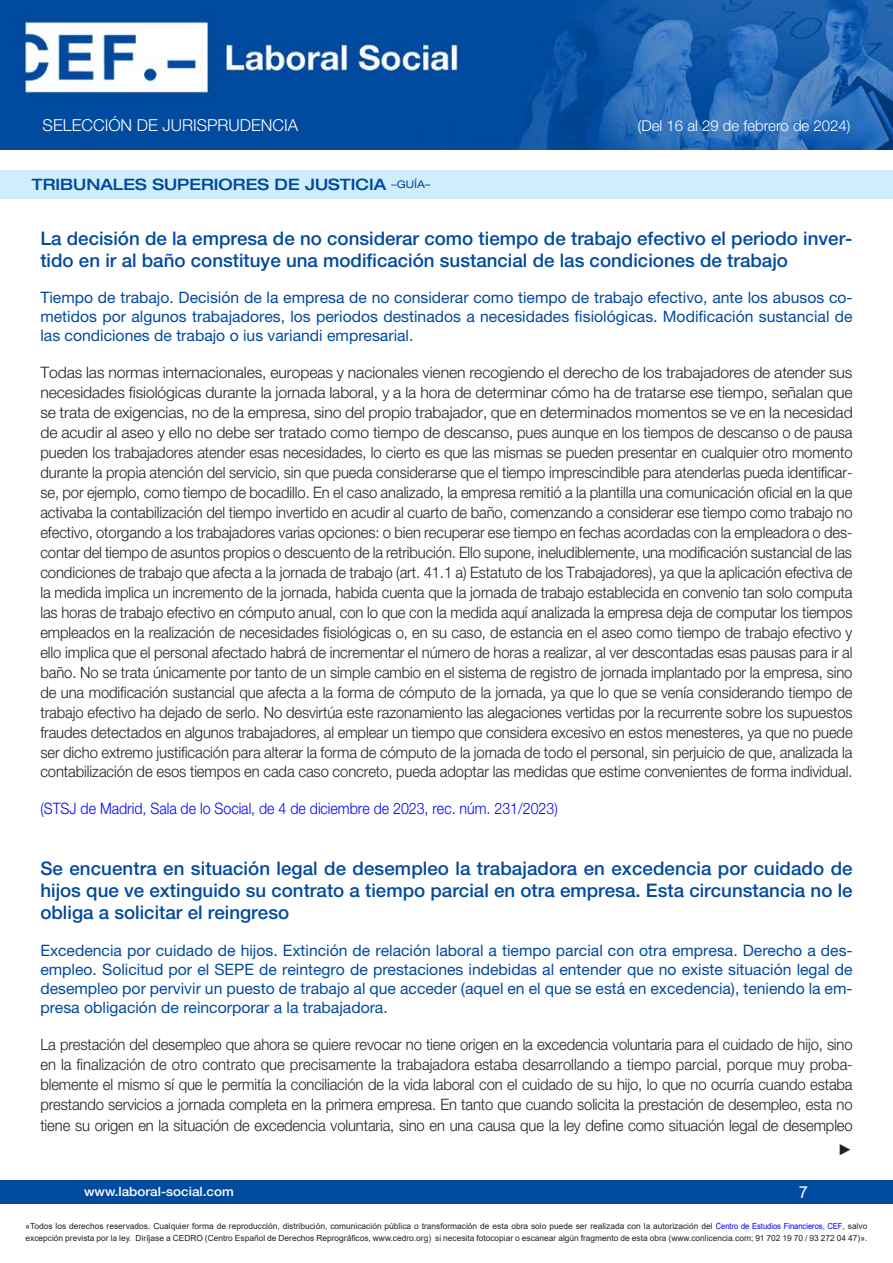
<style>
.page{position:relative;width:893px;height:1263px;background:#fff}
.page>*{position:absolute;margin:0;border:0;box-sizing:border-box;transform-origin:0 0}
.Cabecera_nuevo{font:500 18.75px/22.2px "Helvetica Neue LT Std";color:#004a9f}
.t1{font:300 16.5px "Helvetica Neue LT Std";color:#fff}
.t2{font:16.5px "Arial";color:#fff}
.Contenido_nuevo{font:300 15.75px/20px "Helvetica Neue LT Std";letter-spacing:-.005em;color:#231f20;text-align:justify}
.Subcabecera{font:15.75px/19.2px "Helvetica Neue LT Std";color:#004a9f;text-align:justify}
.Contenido_nuevo-2{font:300 15.75px/20.1px "Helvetica Neue LT Std";letter-spacing:-.005em;color:#231f20;text-align:justify;scale:.94 1}
.Contenido_nuevo-3{font:300 15.75px "Helvetica Neue LT Std";color:#00f;scale:.9 1}
.Tribunales{font:500 expanded 15.75px "Helvetica Neue LT Std";color:#004a9f}
.Contenido_nuevo-4{font:15.75px "Arial";color:#231f20;scale:.94 1}
.t3{font:300 15px "Helvetica Neue LT Std";color:#fff}
.t4{font:500 12.75px "Helvetica Neue LT Std";color:#fff;scale:1.06 1}
.t5{font:8.4px/12px "Arial";color:#231f20}
.s1{font-weight:400;font-size:10.5px}
.s2{color:#00f}
</style>
<div class="page">
<div style="left:0;top:1180px;width:893px;height:23px;background:#004a9f"></div>
<img style="left:0;top:0;width:893px;height:149px">
<div style="left:0;top:170px;width:893px;height:28px;background:#cfedfb"></div>
<p class="t1" style="left:43px;top:115px;width:257px">SELECCIÓN DE JURISPRUDENCIA</p>
<p class="t3" style="left:638px;top:117px;width:214px">(Del 16 al 29 de febrero de 2024)</p>
<p class="Tribunales" style="left:32px;top:174px;width:400px">TRIBUNALES SUPERIORES DE JUSTICIA <span class="s1">–GUÍA–</span></p>
<p class="Cabecera_nuevo" style="left:40px;top:227px;width:814px">La decisión de la empresa de no considerar como tiempo de trabajo efectivo el periodo inver&shy;tido en ir al baño constituye una modificación sustancial de las condiciones de trabajo</p>
<p class="Subcabecera" style="left:40px;top:288px;width:814px">Tiempo de trabajo. Decisión de la empresa de no considerar como tiempo de trabajo efectivo, ante los abusos co&shy;metidos por algunos trabajadores, los periodos destinados a necesidades fisiológicas. Modificación sustancial de las condiciones de trabajo o ius variandi empresarial.</p>
<p class="Contenido_nuevo" style="left:40px;top:362px;width:814px">Todas las normas internacionales, europeas y nacionales vienen recogiendo el derecho de los trabajadores de atender sus necesidades fisiológicas durante la jornada laboral, y a la hora de determinar cómo ha de tratarse ese tiempo, señalan que se trata de exigencias, no de la empresa, sino del propio trabajador, que en determinados momentos se ve en la necesidad de acudir al aseo y ello no debe ser tratado como tiempo de descanso, pues aunque en los tiempos de descanso o de pausa pueden los trabajadores atender esas necesidades, lo cierto es que las mismas se pueden presentar en cualquier otro momento durante la propia atención del servicio, sin que pueda considerarse que el tiempo imprescindible para atenderlas pueda identificar&shy;se, por ejemplo, como tiempo de bocadillo. En el caso analizado, la empresa remitió a la plantilla una comunicación oficial en la que activaba la contabilización del tiempo invertido en acudir al cuarto de baño, comenzando a considerar ese tiempo como trabajo no efectivo, otorgando a los trabajadores varias opciones: o bien recuperar ese tiempo en fechas acordadas con la empleadora o des&shy;contar del tiempo de asuntos propios o descuento de la retribución. Ello supone, ineludiblemente, una modificación sustancial de las condiciones de trabajo que afecta a la jornada de trabajo (art. 41.1 a) Estatuto de los Trabajadores), ya que la aplicación efectiva de la medida implica un incremento de la jornada, habida cuenta que la jornada de trabajo establecida en convenio tan solo computa las horas de trabajo efectivo en cómputo anual, con lo que con la medida aquí analizada la empresa deja de computar los tiempos empleados en la realización de necesidades fisiológicas o, en su caso, de estancia en el aseo como tiempo de trabajo efectivo y ello implica que el personal afectado habrá de incrementar el número de horas a realizar, al ver descontadas esas pausas para ir al baño. No se trata únicamente por tanto de un simple cambio en el sistema de registro de jornada implantado por la empresa, sino de una modificación sustancial que afecta a la forma de cómputo de la jornada, ya que lo que se venía considerando tiempo de trabajo efectivo ha dejado de serlo. No desvirtúa este razonamiento las alegaciones vertidas por la recurrente sobre los supuestos fraudes detectados en algunos trabajadores, al emplear un tiempo que considera excesivo en estos menesteres, ya que no puede ser dicho extremo justificación para alterar la forma de cómputo de la jornada de todo el personal, sin perjuicio de que, analizada la contabilización de esos tiempos en cada caso concreto, pueda adoptar las medidas que estime convenientes de forma individual.</p>
<p class="Contenido_nuevo-3" style="left:40px;top:799px;width:576px">(STSJ de Madrid, Sala de lo Social, de 4 de diciembre de 2023, rec. núm. 231/2023)</p>
<p class="Cabecera_nuevo" style="left:40px;top:857px;width:814px;text-align:justify">Se encuentra en situación legal de desempleo la trabajadora en excedencia por cuidado de hijos que ve extinguido su contrato a tiempo parcial en otra empresa. Esta circunstancia no le obliga a solicitar el reingreso</p>
<p class="Subcabecera" style="left:40px;top:940px;width:814px">Excedencia por cuidado de hijos. Extinción de relación laboral a tiempo parcial con otra empresa. Derecho a des&shy;empleo. Solicitud por el SEPE de reintegro de prestaciones indebidas al entender que no existe situación legal de desempleo por pervivir un puesto de trabajo al que acceder (aquel en el que se está en excedencia), teniendo la em&shy;presa obligación de reincorporar a la trabajadora.</p>
<p class="Contenido_nuevo-2" style="left:40px;top:1034px;width:866px">La prestación del desempleo que ahora se quiere revocar no tiene origen en la excedencia voluntaria para el cuidado de hijo, sino en la finalización de otro contrato que precisamente la trabajadora estaba desarrollando a tiempo parcial, porque muy proba&shy;blemente el mismo sí que le permitía la conciliación de la vida laboral con el cuidado de su hijo, lo que no ocurría cuando estaba prestando servicios a jornada completa en la primera empresa. En tanto que cuando solicita la prestación de desempleo, esta no tiene su origen en la situación de excedencia voluntaria, sino en una causa que la ley define como situación legal de desempleo</p>
<p class="Contenido_nuevo-4" style="left:838px;top:1138px;width:17px">►</p>
<p class="t4" style="left:84px;top:1184px;width:143px">www.laboral-social.com</p>
<p class="t2" style="left:799px;top:1180px;width:11px">7</p>
<p class="t5" style="left:26px;top:1220px;width:843px">«Todos los derechos reservados. Cualquier forma de reproducción, distribución, comunicación pública o transformación de esta obra solo puede ser realizada con la autorización del <span class="s2">Centro de Estudios Financieros, CEF</span>, salvo excepción prevista por la ley. Diríjase a CEDRO (Centro Español de Derechos Reprográficos, www.cedro.org) si necesita fotocopiar o escanear algún fragmento de esta obra (www.conlicencia.com; 91 702 19 70 / 93 272 04 47)».</p>
</div>
